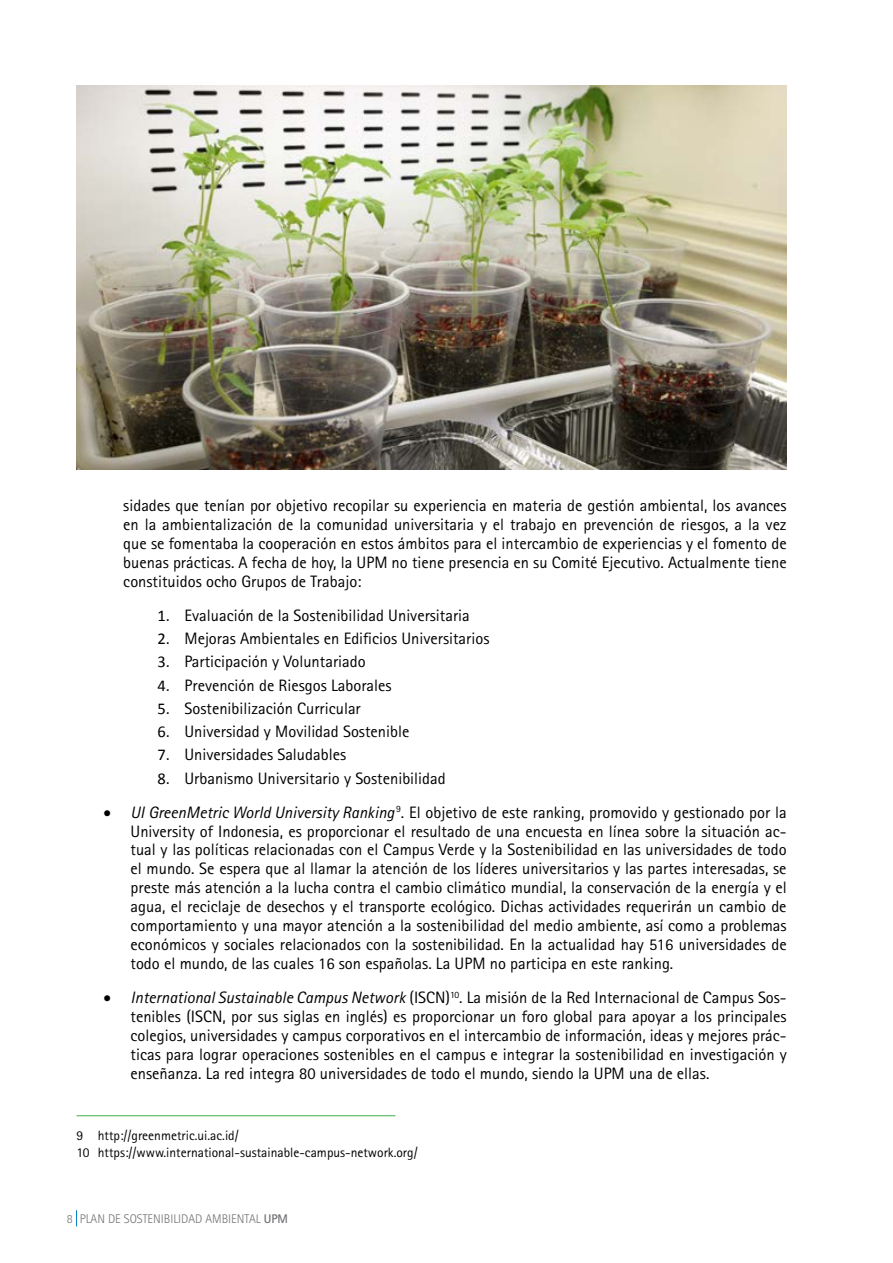
<style>
.page{position:relative;width:893px;height:1263px;background:#fff}
.page>*{position:absolute;margin:0;border:0;box-sizing:border-box;transform-origin:0 0}
.t1{font:16.5px/18.9px "Rotis Sans Serif Std";color:#000;text-align:justify}
.t2{font:13.5px/16.2px "Rotis Sans Serif Std";color:#000}
.t3{font:300 12.6px "Rotis Sans Serif Std";color:#717073}
.s1{font-family:"Calibri"}
.s2{font-style:italic}
.s3{font-weight:700}
</style>
<div class="page">
<svg style="left:76px;top:1210px;width:1px;height:16px"></svg>
<hr style="left:77px;top:1115px;width:318px;height:1px;background:#41ad49">
<img style="left:77px;top:85px;width:710px;height:385px">
<p class="t1" style="left:123px;top:496px;width:665px">sidades que tenían por objetivo recopilar su experiencia en materia de gestión ambiental, los avances en la ambientalización de la comunidad universitaria y el trabajo en prevención de riesgos, a la vez que se fomentaba la cooperación en estos ámbitos para el intercambio de experiencias y el fomento de buenas prácticas. A fecha de hoy, la UPM no tiene presencia en su Comité Ejecutivo. Actualmente tiene constituidos ocho Grupos de Trabajo:</p>
<p class="t1" style="left:158px;top:606px;width:314px"><span class="s1">1.</span> Evaluación de la Sostenibilidad Universitaria</p>
<p class="t1" style="left:158px;top:629px;width:333px"><span class="s1">2.</span> Mejoras Ambientales en Edificios Universitarios</p>
<p class="t1" style="left:158px;top:652px;width:210px"><span class="s1">3.</span> Participación y Voluntariado</p>
<p class="t1" style="left:158px;top:675px;width:236px"><span class="s1">4.</span> Prevención de Riesgos Laborales</p>
<p class="t1" style="left:158px;top:699px;width:205px"><span class="s1">5.</span> Sostenibilización Curricular</p>
<p class="t1" style="left:158px;top:722px;width:253px"><span class="s1">6.</span> Universidad y Movilidad Sostenible</p>
<p class="t1" style="left:158px;top:745px;width:190px"><span class="s1">7.</span> Universidades Saludables</p>
<p class="t1" style="left:158px;top:768px;width:290px"><span class="s1">8.</span> Urbanismo Universitario y Sostenibilidad</p>
<p class="t1" style="left:131px;top:802px;width:658px;text-indent:-27px">• <span class="s2">UI GreenMetric World University Ranking</span> <sup>9</sup>. El objetivo de este ranking, promovido y gestionado por la University of Indonesia, es proporcionar el resultado de una encuesta en línea sobre la situación ac&shy;tual y las políticas relacionadas con el Campus Verde y la Sostenibilidad en las universidades de todo el mundo. Se espera que al llamar la atención de los líderes universitarios y las partes interesadas, se preste más atención a la lucha contra el cambio climático mundial, la conservación de la energía y el agua, el reciclaje de desechos y el transporte ecológico. Dichas actividades requerirán un cambio de comportamiento y una mayor atención a la sostenibilidad del medio ambiente, así como a problemas económicos y sociales relacionados con la sostenibilidad. En la actualidad hay 516 universidades de todo el mundo, de las cuales 16 son españolas. La UPM no participa en este ranking.</p>
<p class="t1" style="left:131px;top:988px;width:658px;text-indent:-27px">• <span class="s2">International Sustainable Campus Network</span> (ISCN)<sup>10</sup>. La misión de la Red Internacional de Campus Sos&shy;tenibles (ISCN, por sus siglas en inglés) es proporcionar un foro global para apoyar a los principales colegios, universidades y campus corporativos en el intercambio de información, ideas y mejores prác&shy;ticas para lograr operaciones sostenibles en el campus e integrar la sostenibilidad en investigación y enseñanza. La red integra 80 universidades de todo el mundo, siendo la UPM una de ellas.</p>
<p class="t2" style="left:77px;top:1128px;width:343px">9 http://greenmetric.ui.ac.id/<br>10 https://www.international-sustainable-campus-network.org/</p>
<p class="t3" style="left:67px;top:1211px;width:223px">8 PLAN DE SOSTENIBILIDAD AMBIENTAL <span class="s3">UPM</span></p>
</div>
